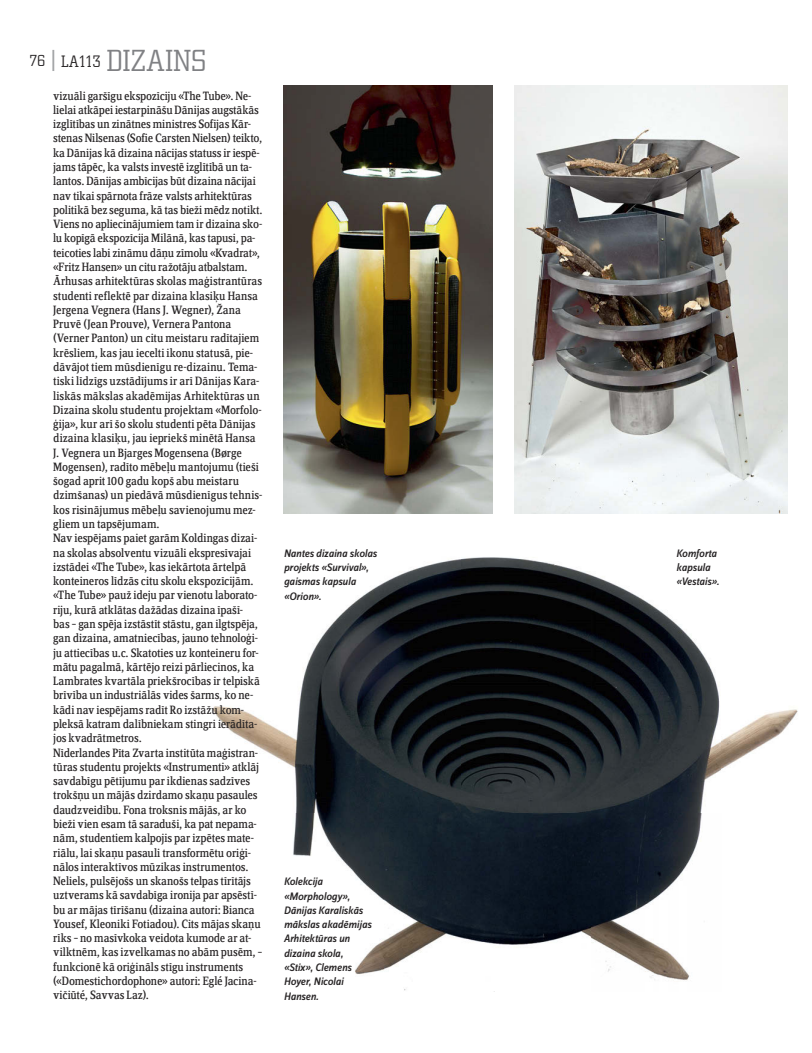
<style>
.page{position:relative;width:812px;height:1053px;background:#fff}
.page>*{position:absolute;margin:0;border:0;box-sizing:border-box;transform-origin:0 0}
.t1{font:300 30px "City LV";letter-spacing:.03em;color:#808184}
.t2{font:12.5px/14.2px "Zine Serif FHM";letter-spacing:-.01em;color:#272425}
.t3{font:italic 500 11.25px/14.2px "Zine Sans FHM";letter-spacing:-.02em;color:#272425}
.s1{font-size:16.25px;color:#272425}
.s2{font-size:16.88px;color:#272425}
</style>
<div class="page">
<img style="left:212px;top:557px;width:586px;height:434px">
<hr style="left:52px;top:50px;width:2px;height:21px;background:#a6a8aa">
<img style="left:283px;top:85px;width:210px;height:429px">
<img style="left:514px;top:85px;width:273px;height:429px">
<h1 class="t1" style="left:30px;top:50px;width:178px"><sup>76</sup> <span class="s1">LA</span><span class="s2">113</span> DIZAINS</h1>
<p class="t2" style="left:53px;top:89px;width:211px">vizuāli garšīgu ekspozīciju «The Tube». Ne&shy;lielai atkāpei iestarpināšu Dānijas augstākās izglītības un zinātnes ministres Sofijas Kār&shy;stenas Nilsenas (Sofie Carsten Nielsen) teikto, ka Dānijas kā dizaina nācijas statuss ir iespē&shy;jams tāpēc, ka valsts investē izglītībā un ta&shy;lantos. Dānijas ambīcijas būt dizaina nācijai nav tikai spārnota frāze valsts arhitektūras politikā bez seguma, kā tas bieži mēdz notikt.<br>Viens no apliecinājumiem tam ir dizaina sko&shy;lu kopīgā ekspozīcija Milānā, kas tapusi, pa&shy;teicoties labi zināmu dāņu zīmolu «Kvadrat», «Fritz Hansen» un citu ražotāju atbalstam.<br>Ārhusas arhitektūras skolas maģistrantūras studenti reflektē par dizaina klasiķu Hansa Jergena Vegnera (Hans J. Wegner), Žana Pruvē (Jean Prouve), Vernera Pantona (Verner Panton) un citu meistaru radītajiem krēsliem, kas jau iecelti ikonu statusā, pie&shy;dāvājot tiem mūsdienīgu re-dizainu. Tema&shy;tiski līdzīgs uzstādījums ir arī Dānijas Kara&shy;liskās mākslas akadēmijas Arhitektūras un Dizaina skolu studentu projektam «Morfolo&shy;ģija», kur arī šo skolu studenti pēta Dānijas dizaina klasiķu, jau iepriekš minētā Hansa J. Vegnera un Bjarges Mogensena (Børge Mogensen), radīto mēbeļu mantojumu (tieši šogad aprit 100 gadu kopš abu meistaru dzimšanas) un piedāvā mūsdienīgus tehnis&shy;kos risinājumus mēbeļu savienojumu mez&shy;gliem un tapsējumam.<br>Nav iespējams paiet garām Koldingas dizai&shy;na skolas absolventu vizuāli ekspresīvajai izstādei «The Tube», kas iekārtota ārtelpā konteineros līdzās citu skolu ekspozīcijām. «The Tube» pauž ideju par vienotu laborato&shy;riju, kurā atklātas dažādas dizaina īpašī&shy;bas – gan spēja izstāstīt stāstu, gan ilgtspēja, gan dizaina, amatniecības, jauno tehnoloģi&shy;ju attiecības u.c. Skatoties uz konteineru for&shy;mātu pagalmā, kārtējo reizi pārliecinos, ka Lambrates kvartāla priekšrocības ir telpiskā brīvība un industriālās vides šarms, ko ne&shy;kādi nav iespējams radīt Ro izstāžu kom&shy;pleksā katram dalībniekam stingri ierādīta&shy;jos kvadrātmetros.<br>Nīderlandes Pīta Zvarta institūta maģistran&shy;tūras studentu projekts «Instrumenti» atklāj savdabīgu pētījumu par ikdienas sadzīves trokšņu un mājās dzirdamo skaņu pasaules daudzveidību. Fona troksnis mājās, ar ko bieži vien esam tā saraduši, ka pat nepama&shy;nām, studentiem kalpojis par izpētes mate&shy;riālu, lai skaņu pasauli transformētu oriģi&shy;nālos interaktīvos mūzikas instrumentos.<br>Neliels, pulsējošs un skanošs telpas tīrītājs uztverams kā savdabīga ironija par apsēstī&shy;bu ar mājas tīrīšanu (dizaina autori: Bianca Yousef, Kleoniki Fotiadou). Cits mājas skaņu rīks – no masīvkoka veidota kumode ar at&shy;vilktnēm, kas izvelkamas no abām pusēm, – funkcionē kā oriģināls stīgu instruments («Domestichordophone» autori: Eglé Jacina&shy;vičiūté, Savvas Laz).</p>
<p class="t3" style="left:283px;top:546px;width:95px">Nantes dizaina skolas projekts «Survival», gaismas kapsula «Orion».</p>
<p class="t3" style="left:676px;top:546px;width:45px">Komforta kapsula «Vestais».</p>
<p class="t3" style="left:283px;top:875px;width:89px">Kolekcija «Morphology»,<br>Dānijas Karaliskās mākslas akadēmijas<br>Arhitektūras un dizaina skola, «Stix», Clemens<br>Hoyer, Nicolai<br>Hansen.</p>
</div>
